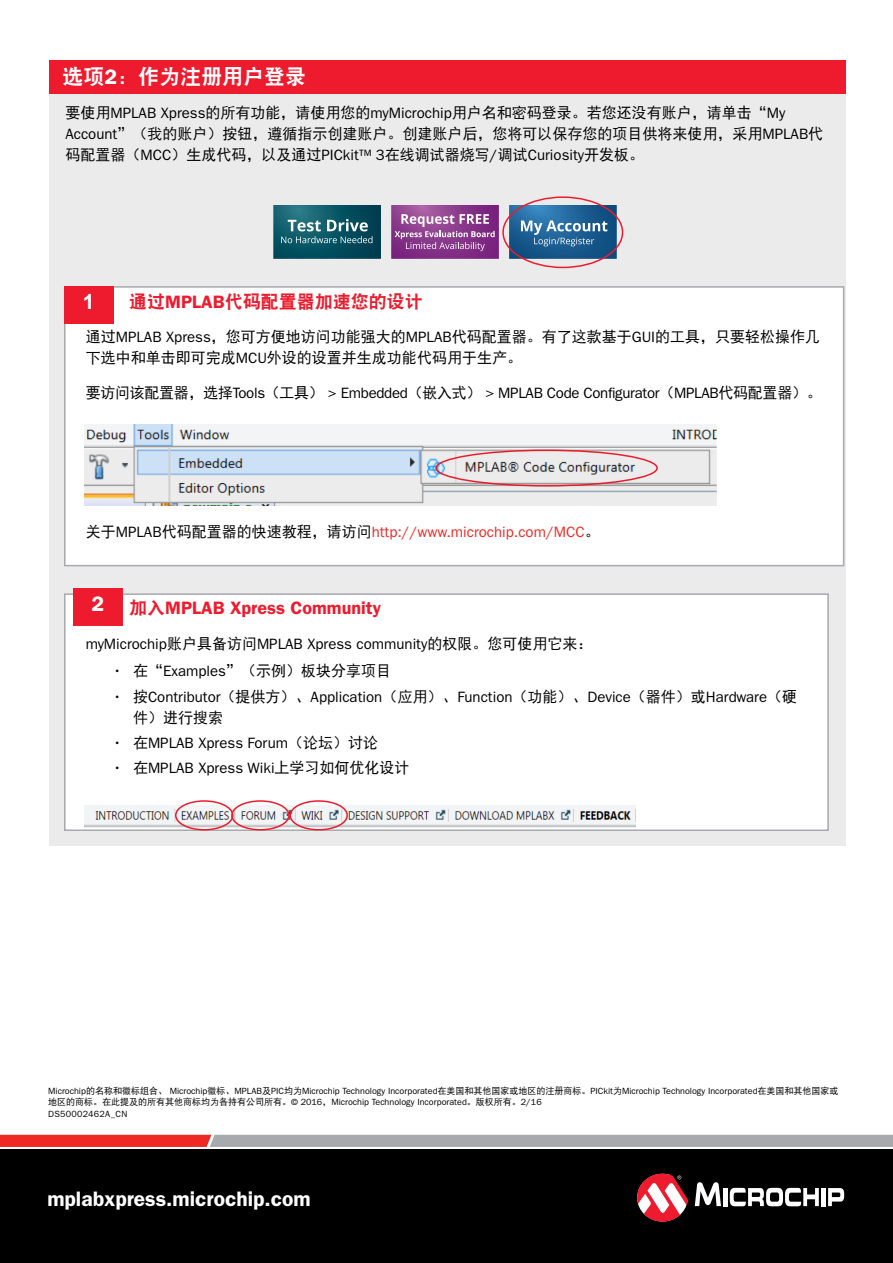
<style>
.page{position:relative;width:893px;height:1263px;background:#fff}
.page>*{position:absolute;margin:0;border:0;box-sizing:border-box;transform-origin:0 0}
.t1{font:600 21px "ITC Franklin Gothic Std";color:#fff}
.t2{font:21px "DF Hei W9";color:#fff}
.t3{font:700 21px "Arial";color:#fff}
.t4{font:600 18px "ITC Franklin Gothic Std";color:#ed1b2d}
.t5{font:18px "DF Hei W9";color:#ed1b2d}
.t6{font:15px/21px "DF Hei W5";color:#000}
.t7{font:15px "ITC Franklin Gothic Std";color:#000}
.t8{font:15px "ITC Franklin Gothic Std";letter-spacing:-.02em;color:#000}
.t9{font:15px "ITC Franklin Gothic Std";color:#ee2923}
.t10{font:9px/10.5px "ITC Franklin Gothic Std";color:#000}
.t11{font:9px "ITC Franklin Gothic Std";letter-spacing:.03em;color:#000}
.s1{font-family:"ITC Franklin Gothic Std";font-weight:600}
.s2{font-family:"Sim Hei"}
.s3{font-family:"ITC Franklin Gothic Std"}
.s4{font-family:"DF Hei W5"}
.s5{font-family:"DF Hei W5";color:#000}
.s6{color:#000}
.s7{font-family:"Sim Hei";color:#000}
.s8{font-family:"DF Hei W9";font-weight:400}
</style>
<div class="page">
<div style="left:49px;top:93px;width:796px;height:752px;background:#ebebec"></div>
<div style="left:49px;top:61px;width:796px;height:33px;background:#ed1b2d"></div>
<div style="left:65px;top:287px;width:779px;height:279px;background:#fff"></div>
<div style="left:64px;top:286px;width:780px;height:280px;border:2px solid #a7a9ac"></div>
<img style="left:84px;top:424px;width:632px;height:81px">
<div style="left:435px;top:449px;width:223px;height:38px;border:2px solid #ed1b2d;border-radius:50%"></div>
<div style="left:65px;top:594px;width:763px;height:236px;background:#fff"></div>
<div style="left:64px;top:593px;width:765px;height:238px;border:2px solid #a7a9ac"></div>
<img style="left:84px;top:805px;width:551px;height:23px">
<div style="left:175px;top:800px;width:58px;height:30px;border:2px solid #ed1b2d;border-radius:50%"></div>
<div style="left:231px;top:800px;width:59px;height:30px;border:2px solid #ed1b2d;border-radius:50%"></div>
<div style="left:289px;top:800px;width:59px;height:30px;border:2px solid #ed1b2d;border-radius:50%"></div>
<svg style="left:0;top:1135px;width:893px;height:12px;background:#b88b8c"></svg>
<div style="left:0;top:1150px;width:893px;height:113px;background:#000"></div>
<svg style="left:695px;top:1182px;width:26px;height:24px"></svg>
<hr style="left:723px;top:1188px;width:4px;height:18px;background:#fff">
<div style="left:821px;top:1188px;width:5px;height:18px;background:#fff"></div>
<svg style="left:828px;top:1188px;width:16px;height:18px"></svg>
<svg style="left:730px;top:1187px;width:89px;height:19px"></svg>
<svg style="left:637px;top:1173px;width:51px;height:49px"></svg>
<svg style="left:273px;top:205px;width:108px;height:54px;background:#206471"></svg>
<svg style="left:509px;top:205px;width:108px;height:54px;background:#356b9a"></svg>
<svg style="left:391px;top:205px;width:108px;height:54px;background:#975299"></svg>
<div style="left:502px;top:196px;width:121px;height:72px;border:2px solid #ed1b2d;border-radius:50%"></div>
<div style="left:64px;top:286px;width:49px;height:37px;background:#ed1b2d"></div>
<div style="left:73px;top:588px;width:49px;height:37px;background:#ed1b2d"></div>
<h1 class="t2" style="left:63px;top:66px;width:245px">选项<span class="s1">2</span><span class="s2">：</span>作为注册用户登录</h1>
<p class="t6" style="left:65px;top:103px;width:759px">要使用<span class="s3">MPLAB Xpress</span>的所有功能<span class="s2">，</span>请使用您的<span class="s3">myMicrochip</span>用户名和密码登录<span class="s2">。</span>若您还没有账户<span class="s2">，</span>请单击<span class="s2">“</span><span class="s3">My<br>Account</span><span class="s2">”（</span>我的账户<span class="s2">）</span>按钮<span class="s2">，</span>遵循指示创建账户<span class="s2">。</span>创建账户后<span class="s2">，</span>您将可以保存您的项目供将来使用<span class="s2">，</span>采用<span class="s3">MPLAB</span>代码配置器<span class="s2">（</span><span class="s3">MCC</span><span class="s2">）</span>生成代码<span class="s2">，</span>以及通过<span class="s3">PICkit™ 3</span>在线调试器烧写<span class="s3">/</span>调试<span class="s3">Curiosity</span>开发板<span class="s2">。</span></p>
<p class="t5" style="left:129px;top:292px;width:295px">通过<span class="s1">MPLAB</span>代码配置器加速您的设计</p>
<p class="t6" style="left:86px;top:326px;width:736px">通过<span class="s3">MPLAB Xpress</span><span class="s2">，</span>您可方便地访问功能强大的<span class="s3">MPLAB</span>代码配置器<span class="s2">。</span>有了这款基于<span class="s3">GUI</span>的工具<span class="s2">，</span>只要轻松操作几下选中和单击即可完成<span class="s3">MCU</span>外设的设置并生成功能代码用于生产<span class="s2">。</span></p>
<p class="t8" style="left:86px;top:384px;width:737px"><span class="s4">要访问该配置器</span><span class="s2">，</span><span class="s4">选择</span>Tools<span class="s2">（</span><span class="s4">工具</span><span class="s2">）</span> &gt; Embedded<span class="s2">（</span><span class="s4">嵌入式</span><span class="s2">）</span> &gt; MPLAB Code Configurator<span class="s2">（</span>MPLAB<span class="s4">代码配置器</span><span class="s2">）。</span></p>
<h1 class="t3" style="left:83px;top:288px;width:13px">1</h1>
<p class="t9" style="left:86px;top:523px;width:515px"><span class="s5">关于</span><span class="s6">MPLAB</span><span class="s5">代码配置器的快速教程</span><span class="s7">，</span><span class="s5">请访问</span>http://www.microchip.com/MCC<span class="s7">。</span></p>
<h1 class="t1" style="left:92px;top:591px;width:14px">2</h1>
<p class="t4" style="left:129px;top:597px;width:253px"><span class="s8">加入</span>MPLAB Xpress Community</p>
<p class="t7" style="left:86px;top:635px;width:508px">myMicrochip<span class="s4">账户具备访问</span>MPLAB Xpress community<span class="s4">的权限</span><span class="s2">。</span><span class="s4">您可使用它来</span><span class="s2">：</span></p>
<p class="t7" style="left:113px;top:662px;width:280px">• <span class="s4">在</span><span class="s2">“</span>Examples<span class="s2">”（</span><span class="s4">示例</span><span class="s2">）</span><span class="s4">板块分享项目</span></p>
<p class="t7" style="left:113px;top:688px;width:686px">• <span class="s4">按</span>Contributor<span class="s2">（</span><span class="s4">提供方</span><span class="s2">）、</span>Application<span class="s2">（</span><span class="s4">应用</span><span class="s2">）、</span>Function<span class="s2">（</span><span class="s4">功能</span><span class="s2">）、</span>Device<span class="s2">（</span><span class="s4">器件</span><span class="s2">）</span><span class="s4">或</span>Hardware<span class="s2">（</span><span class="s4">硬</span></p>
<p class="t6" style="left:133px;top:707px;width:91px">件<span class="s2">）</span>进行搜索</p>
<p class="t7" style="left:113px;top:734px;width:267px">• <span class="s4">在</span>MPLAB Xpress Forum<span class="s2">（</span><span class="s4">论坛</span><span class="s2">）</span><span class="s4">讨论</span></p>
<p class="t7" style="left:113px;top:759px;width:298px">• <span class="s4">在</span>MPLAB Xpress Wiki<span class="s4">上学习如何优化设计</span></p>
<p class="t10" style="left:48px;top:1086px;width:792px">Microchip<span class="s4">的名称和徽标组合</span><span class="s2">、</span> Microchip<span class="s4">徽标</span><span class="s2">、</span>MPLAB<span class="s4">及</span>PIC<span class="s4">均为</span>Microchip Technology Incorporated<span class="s4">在美国和其他国家或地区的注册商标</span><span class="s2">。</span>PICkit<span class="s4">为</span>Microchip Technology Incorporated<span class="s4">在美国和其他国家或地区的商标</span><span class="s2">。</span><span class="s4">在此提及的所有其他商标均为各持有公司所有</span><span class="s2">。</span>© 2016<span class="s2">，</span>Microchip Technology Incorporated<span class="s2">。</span><span class="s4">版权所有</span><span class="s2">。</span>2/16</p>
<p class="t11" style="left:48px;top:1108px;width:81px">DS50002462A_CN</p>
<h1 class="t1" style="left:47px;top:1186px;width:265px">mplabxpress.microchip.com</h1>
</div>
